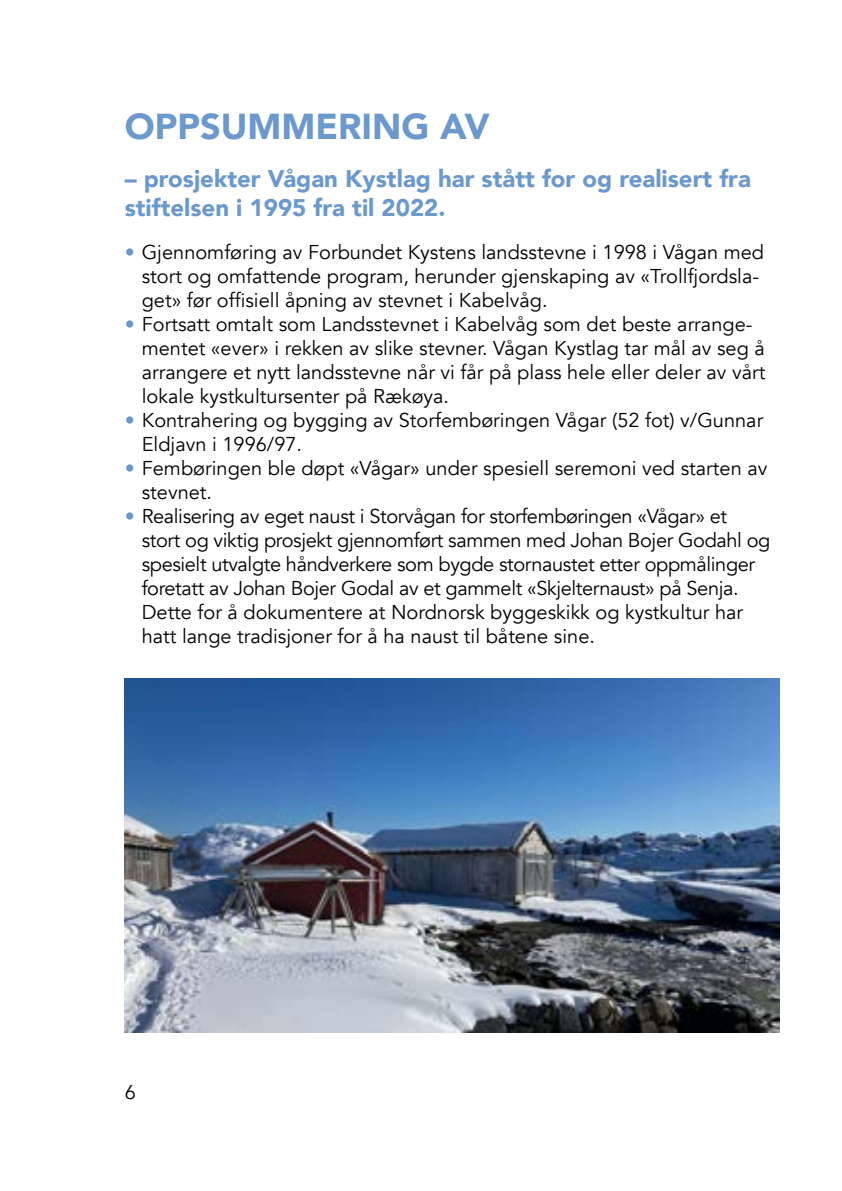
<style>
.page{position:relative;width:842px;height:1191px;background:#fff}
.page>*{position:absolute;margin:0;border:0;box-sizing:border-box;transform-origin:0 0}
.t1{font:900 36px "Avenir";color:#6b98cd}
.t2{font:900 24px/28.8px "Avenir";color:#6b98cd}
.t3{font:20px/24px "Avenir";color:#000}
.t4{font:20px/24px "Avenir";letter-spacing:-.02em;color:#000}
.s1{color:#6b98cd}
</style>
<div class="page">
<img style="left:125px;top:678px;width:655px;height:354px">
<h1 class="t1" style="left:125px;top:95px;width:367px">OPPSUMMERING AV</h1>
<p class="t2" style="left:125px;top:163px;width:628px">– prosjekter Vågan Kystlag har stått for og realisert fra stiftelsen i 1995 fra til 2022.</p>
<p class="t3" style="left:142px;top:240px;width:624px;text-indent:-17px"><span class="s1">•</span> Gjennomføring av Forbundet Kystens landsstevne i 1998 i Vågan med stort og omfattende program, herunder gjenskaping av «Trollfjordsla&shy;get» før offisiell åpning av stevnet i Kabelvåg.</p>
<p class="t3" style="left:142px;top:312px;width:625px;text-indent:-17px"><span class="s1">•</span> Fortsatt omtalt som Landsstevnet i Kabelvåg som det beste arrange&shy;mentet «ever» i rekken av slike stevner. Vågan Kystlag tar mål av seg å arrangere et nytt landsstevne når vi får på plass hele eller deler av vårt lokale kystkultursenter på Rækøya.</p>
<p class="t3" style="left:142px;top:408px;width:623px;text-indent:-17px"><span class="s1">•</span> Kontrahering og bygging av Storfembøringen Vågar (52 fot) v/Gunnar<br>Eldjavn i 1996/97.</p>
<p class="t3" style="left:142px;top:456px;width:627px;text-indent:-17px"><span class="s1">•</span> Fembøringen ble døpt «Vågar» under spesiell seremoni ved starten av stevnet.</p>
<p class="t4" style="left:142px;top:504px;width:630px;text-indent:-17px"><span class="s1">•</span> Realisering av eget naust i Storvågan for storfembøringen «Vågar» et stort og viktig prosjekt gjennomført sammen med Johan Bojer Godahl og spesielt utvalgte håndverkere som bygde stornaustet etter oppmålinger foretatt av Johan Bojer Godal av et gammelt «Skjelternaust» på Senja.<br>Dette for å dokumentere at Nordnorsk byggeskikk og kystkultur har hatt lange tradisjoner for å ha naust til båtene sine.</p>
<p class="t3" style="left:125px;top:1080px;width:13px">6</p>
</div>
